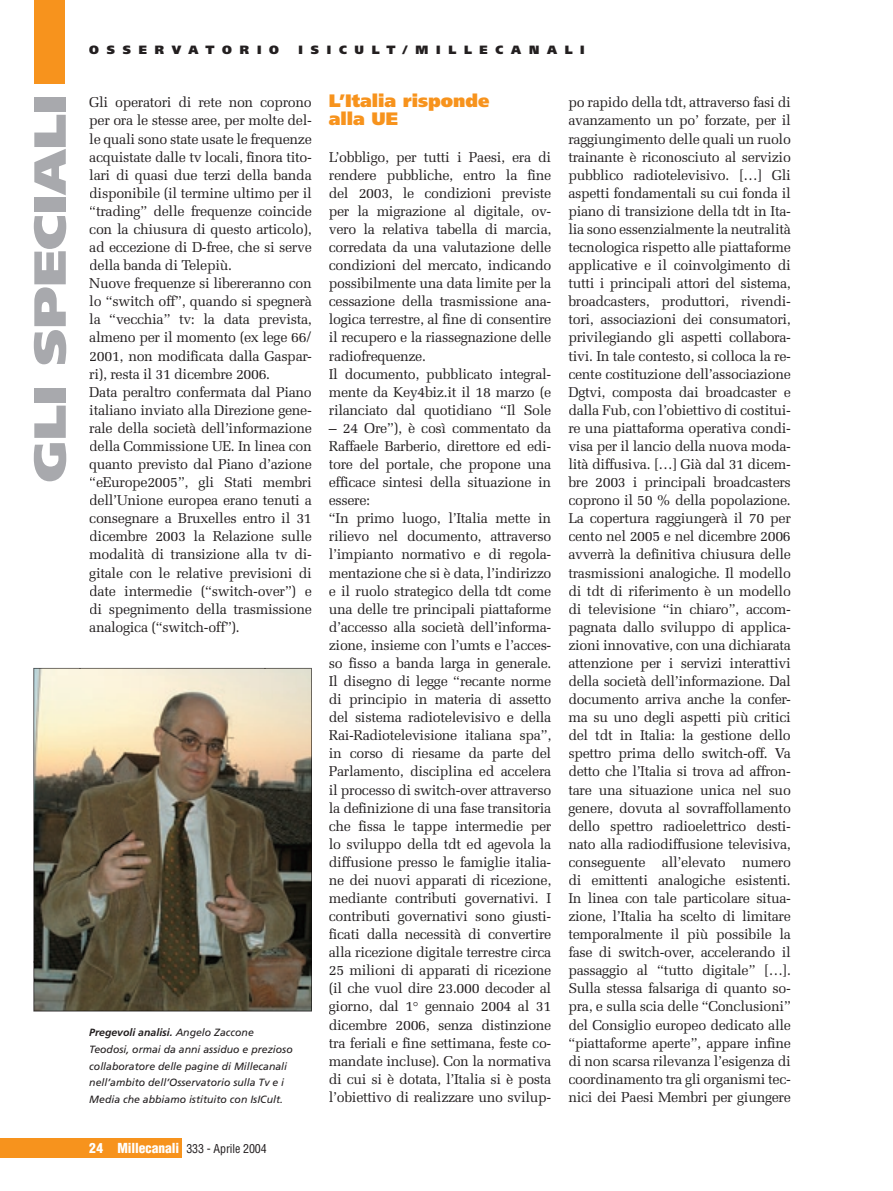
<style>
.page{position:relative;width:893px;height:1191px;background:#fff}
.page>*{position:absolute;margin:0;border:0;box-sizing:border-box;transform-origin:0 0}
.t1{font:900 45px "Frutiger";letter-spacing:-.005em;color:#a8a9ad;scale:1.2 1}
.t2{font:900 18px/18px "Frutiger";color:#f7931d}
.t3{font:14.25px/18px "Melior";letter-spacing:-.025em;color:#231f20}
.t4{font:900 12px "Frutiger";letter-spacing:.645em;color:#231f20}
.t5{font:condensed 12px "Helvetica";letter-spacing:-.01em;color:#231f20}
.t6{font:italic 10.5px/16.5px "Frutiger";color:#231f20}
.s1{font-weight:700}
.s2{font-weight:900;font-size:13.5px;color:#fff}
</style>
<div class="page">
<div style="left:34px;top:0;width:30px;height:84px;background:#f7931d"></div>
<div style="left:0;top:1138px;width:182px;height:19px;background:#f7931d"></div>
<svg style="left:33px;top:668px;width:279px;height:343px;background:#756954"></svg>
<img style="left:34px;top:961px;width:277px;height:50px">
<img style="left:34px;top:668px;width:47px;height:294px">
<img style="left:265px;top:668px;width:46px;height:294px">
<img style="left:80px;top:668px;width:186px;height:50px">
<p class="t4" style="left:89px;top:43px;width:191px">OSSERVATORIO</p>
<p class="t4" style="left:299px;top:43px;width:288px">ISICULT/MILLECANALI</p>
<h1 class="t1" style="left:23px;top:482px;width:324px;rotate:-90deg">GLI SPECIALI</h1>
<p class="t3" style="left:89px;top:94px;width:224px">Gli operatori di rete non coprono per ora le stesse aree, per molte del&shy;le quali sono state usate le frequenze acquistate dalle tv locali, finora tito&shy;lari di quasi due terzi della banda disponibile (il termine ultimo per il “trading” delle frequenze coincide con la chiusura di questo articolo), ad eccezione di D-free, che si serve della banda di Telepiù.<br>Nuove frequenze si libereranno con lo “switch off”, quando si spegnerà la “vecchia” tv: la data prevista, almeno per il momento (ex lege 66/ 2001, non modificata dalla Gaspar&shy;ri), resta il 31 dicembre 2006.<br>Data peraltro confermata dal Piano italiano inviato alla Direzione gene&shy;rale della società dell’informazione della Commissione UE. In linea con quanto previsto dal Piano d’azione “eEurope2005”, gli Stati membri dell’Unione europea erano tenuti a consegnare a Bruxelles entro il 31 dicembre 2003 la Relazione sulle modalità di transizione alla tv di&shy;gitale con le relative previsioni di date intermedie (“switch-over”) e di spegnimento della trasmissione analogica (“switch-off”).</p>
<p class="t2" style="left:329px;top:92px;width:162px">L’Italia risponde alla UE</p>
<p class="t3" style="left:329px;top:148px;width:224px">L’obbligo, per tutti i Paesi, era di rendere pubbliche, entro la fine del 2003, le condizioni previste per la migrazione al digitale, ov&shy;vero la relativa tabella di marcia, corredata da una valutazione delle condizioni del mercato, indicando possibilmente una data limite per la cessazione della trasmissione ana&shy;logica terrestre, al fine di consentire il recupero e la riassegnazione delle radiofrequenze.<br>Il documento, pubblicato integral&shy;mente da Key4biz.it il 18 marzo (e rilanciato dal quotidiano “Il Sole</p>
<p class="t3" style="left:329px;top:419px;width:224px">– 24 Ore”), è così commentato da Raffaele Barberio, direttore ed edi&shy;tore del portale, che propone una efficace sintesi della situazione in essere:<br>“In primo luogo, l’Italia mette in rilievo nel documento, attraverso l’impianto normativo e di regola&shy;mentazione che si è data, l’indirizzo e il ruolo strategico della tdt come una delle tre principali piattaforme d’accesso alla società dell’informa&shy;zione, insieme con l’umts e l’acces&shy;so fisso a banda larga in generale.<br>Il disegno di legge “recante norme di principio in materia di assetto del sistema radiotelevisivo e della Rai-Radiotelevisione italiana spa”, in corso di riesame da parte del Parlamento, disciplina ed accelera il processo di switch-over attraverso la definizione di una fase transitoria che fissa le tappe intermedie per lo sviluppo della tdt ed agevola la diffusione presso le famiglie italia&shy;ne dei nuovi apparati di ricezione, mediante contributi governativi. I contributi governativi sono giusti&shy;ficati dalla necessità di convertire alla ricezione digitale terrestre circa 25 milioni di apparati di ricezione (il che vuol dire 23.000 decoder al giorno, dal 1° gennaio 2004 al 31 dicembre 2006, senza distinzione tra feriali e fine settimana, feste co&shy;mandate incluse). Con la normativa di cui si è dotata, l’Italia si è posta l’obiettivo di realizzare uno svilup-</p>
<p class="t6" style="left:89px;top:1024px;width:205px"><span class="s1">Pregevoli analisi.</span> Angelo Zaccone Teodosi, ormai da anni assiduo e prezioso collaboratore delle pagine di Millecanali nell’ambito dell’Osservatorio sulla Tv e i Media che abbiamo istituito con IsICult.</p>
<p class="t5" style="left:89px;top:1141px;width:179px"><span class="s2">24 Millecanali</span> 333 - Aprile 2004</p>
<p class="t3" style="left:568px;top:94px;width:224px;text-align:justify">po rapido della tdt, attraverso fasi di avanzamento un po’ forzate, per il raggiungimento delle quali un ruolo trainante è riconosciuto al servizio pubblico radiotelevisivo. […] Gli aspetti fondamentali su cui fonda il piano di transizione della tdt in Ita&shy;lia sono essenzialmente la neutralità tecnologica rispetto alle piattaforme applicative e il coinvolgimento di tutti i principali attori del sistema, broadcasters, produttori, rivendi&shy;tori, associazioni dei consumatori, privilegiando gli aspetti collabora&shy;tivi. In tale contesto, si colloca la re&shy;cente costituzione dell’associazione Dgtvi, composta dai broadcaster e dalla Fub, con l’obiettivo di costitui&shy;re una piattaforma operativa condi&shy;visa per il lancio della nuova moda&shy;lità diffusiva. […] Già dal 31 dicem&shy;bre 2003 i principali broadcasters coprono il 50 % della popolazione.<br>La copertura raggiungerà il 70 per cento nel 2005 e nel dicembre 2006 avverrà la definitiva chiusura delle trasmissioni analogiche. Il modello di tdt di riferimento è un modello di televisione “in chiaro”, accom&shy;pagnata dallo sviluppo di applica&shy;zioni innovative, con una dichiarata attenzione per i servizi interattivi della società dell’informazione. Dal documento arriva anche la confer&shy;ma su uno degli aspetti più critici del tdt in Italia: la gestione dello spettro prima dello switch-off. Va detto che l’Italia si trova ad affron&shy;tare una situazione unica nel suo genere, dovuta al sovraffollamento dello spettro radioelettrico desti&shy;nato alla radiodiffusione televisiva, conseguente all’elevato numero di emittenti analogiche esistenti.<br>In linea con tale particolare situa&shy;zione, l’Italia ha scelto di limitare temporalmente il più possibile la fase di switch-over, accelerando il passaggio al “tutto digitale” […].<br>Sulla stessa falsariga di quanto so&shy;pra, e sulla scia delle “Conclusioni” del Consiglio europeo dedicato alle “piattaforme aperte”, appare infine di non scarsa rilevanza l’esigenza di coordinamento tra gli organismi tec&shy;nici dei Paesi Membri per giungere</p>
</div>
